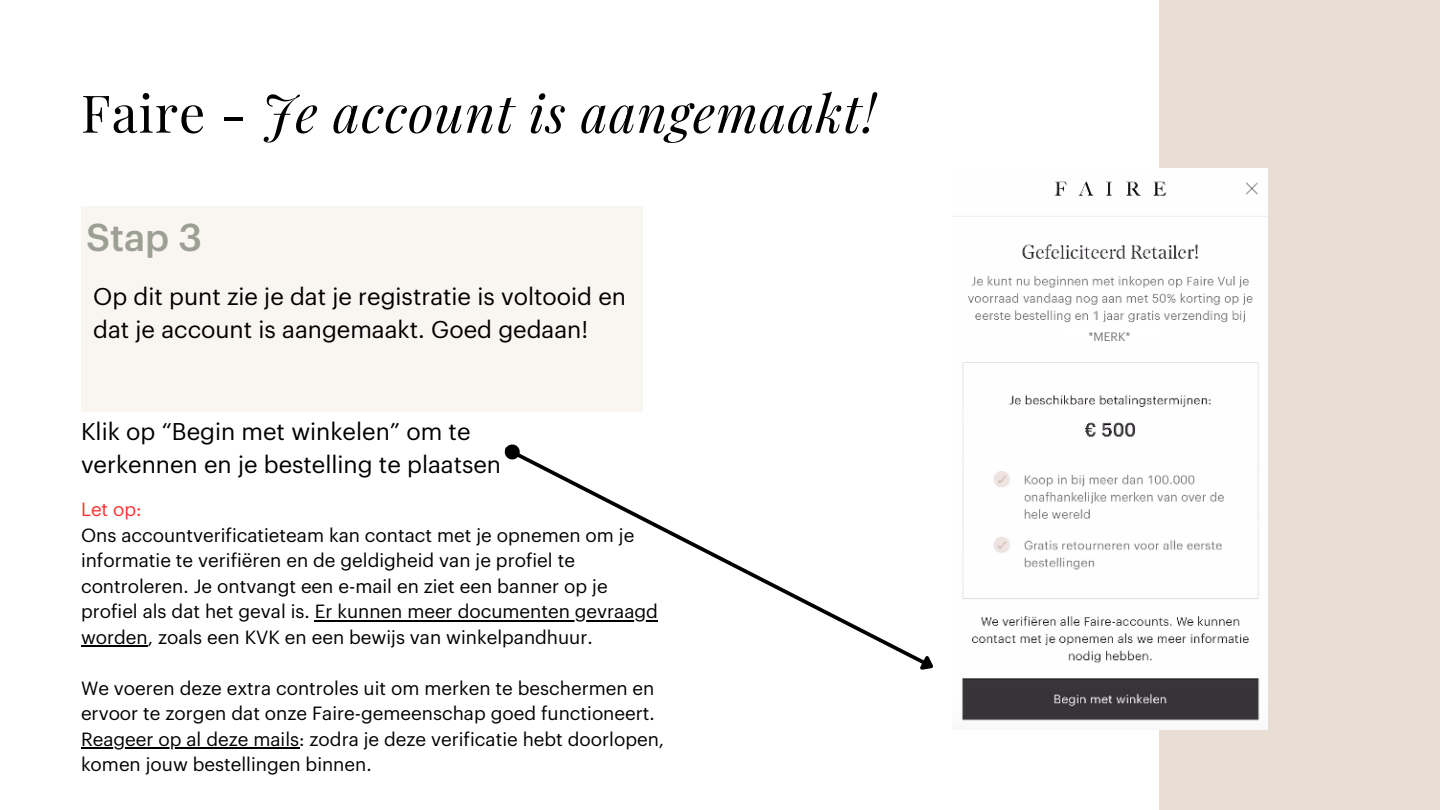
<style>
.page{position:relative;width:1440px;height:810px;background:#fff}
.page>*{position:absolute;margin:0;border:0;box-sizing:border-box;transform-origin:0 0}
.t1{font:italic 52px "Playfair Display";letter-spacing:.02em;color:#000}
.t2{font:500 38px "Graphik";color:#9c9f93}
.t3{font:23.7px/33px "Graphik";color:#000}
.t4{font:18.7px/25.5px "Graphik";color:#000}
.t5{font:18.7px "Graphik";color:#ff3131}
.t6{font:12px "Graphik";color:#797779}
.s1{font-style:normal}
</style>
<div class="page">
<div style="left:81px;top:206px;width:562px;height:206px;background:#f9f5f0"></div>
<div style="left:1159px;top:0;width:281px;height:810px;background:#e8ded3"></div>
<svg style="left:513px;top:456px;width:401px;height:204px"></svg>
<svg style="left:504px;top:444px;width:21px;height:21px"></svg>
<svg style="left:914px;top:655px;width:19px;height:15px"></svg>
<img style="left:952px;top:168px;width:315px;height:561px">
<hr style="left:315px;top:620px;width:343px;height:1px;background:#000">
<hr style="left:81px;top:645px;width:67px;height:2px;background:#000">
<hr style="left:81px;top:747px;width:218px;height:2px;background:#000">
<svg style="left:1058px;top:323px;width:103px;height:18px"></svg>
<h1 class="t1" style="left:81px;top:77px;width:796px"><span class="s1">Faire -</span> Je account is aangemaakt!</h1>
<h2 class="t2" style="left:86px;top:220px;width:117px">Stap 3</h2>
<p class="t3" style="left:93px;top:281px;width:534px">Op dit punt zie je dat je registratie is voltooid en dat je account is aangemaakt. Goed gedaan!</p>
<p class="t3" style="left:81px;top:416px;width:422px">Klik op “Begin met winkelen” om te verkennen en je bestelling te plaatsen</p>
<p class="t5" style="left:81px;top:501px;width:62px">Let op:</p>
<p class="t4" style="left:81px;top:523px;width:578px">Ons accountverificatieteam kan contact met je opnemen om je informatie te verifiëren en de geldigheid van je profiel te controleren. Je ontvangt een e-mail en ziet een banner op je profiel als dat het geval is. Er kunnen meer documenten gevraagd worden, zoals een KVK en een bewijs van winkelpandhuur.</p>
<p class="t4" style="left:81px;top:676px;width:585px">We voeren deze extra controles uit om merken te beschermen en ervoor te zorgen dat onze Faire-gemeenschap goed functioneert.<br>Reageer op al deze mails: zodra je deze verificatie hebt doorlopen, komen jouw bestellingen binnen.</p>
<p class="t6" style="left:1088px;top:331px;width:44px">*MERK*</p>
</div>
